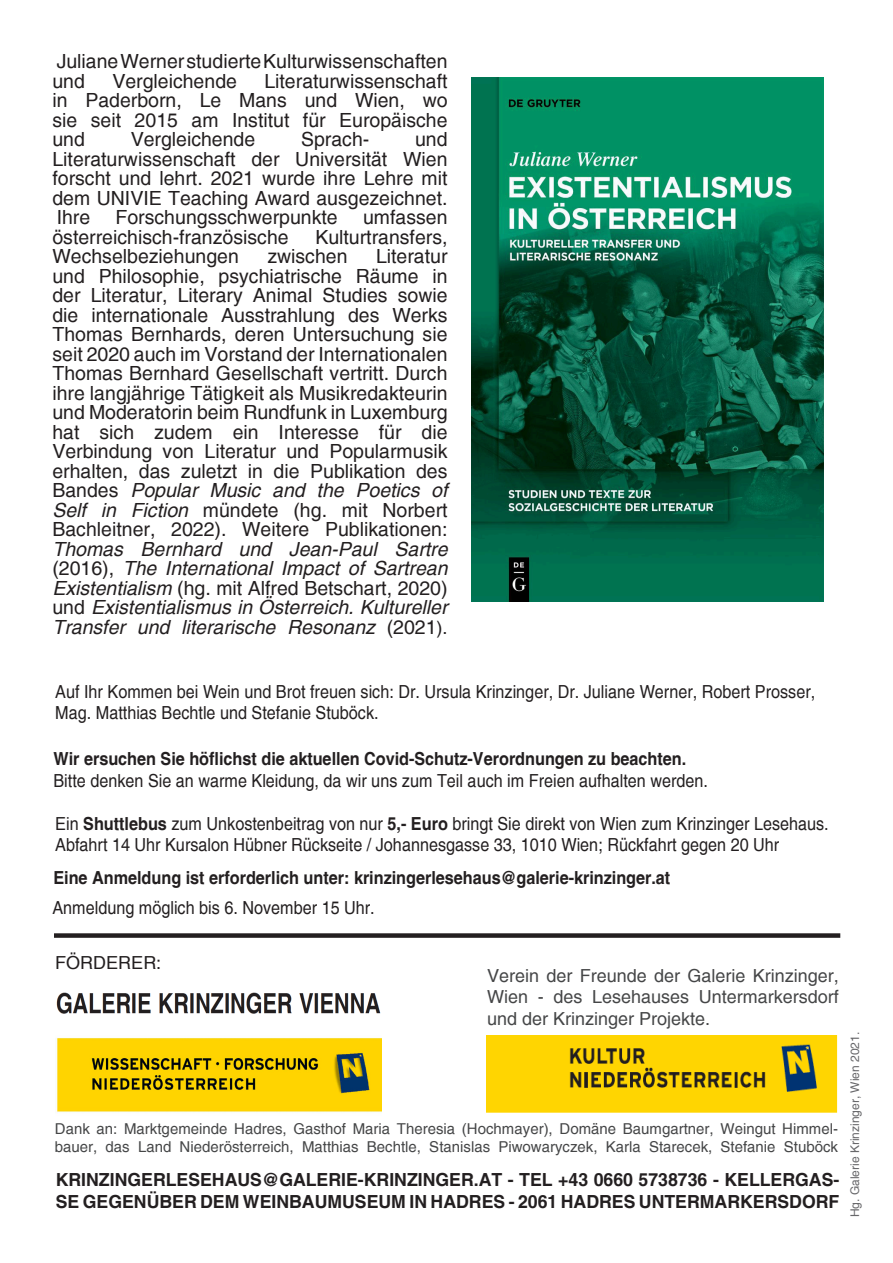
<style>
.page{position:relative;width:893px;height:1263px;background:#fff}
.page>*{position:absolute;margin:0;border:0;box-sizing:border-box;transform-origin:0 0}
.t1{font:19.5px/19.5px "Helvetica";color:#231f20;text-align:justify}
.t2{font:18px/21.6px "Helvetica";color:#231f20;scale:.9 1}
.t3{font:700 18px "Helvetica";color:#231f20;scale:.9 1}
.t4{font:700 18px/21.6px "Helvetica";color:#231f20}
.t5{font:18px/21.6px "Helvetica";color:#454647;text-align:justify}
.t6{font:18px "Helvetica";color:#231f20}
.t7{font:15px/18px "Helvetica";color:#454647}
.t8{font:12px "Helvetica";color:#67676a}
.s1{font-style:italic}
.s2{font-size:18px}
.s3{font-weight:700}
</style>
<div class="page">
<img style="left:486px;top:1036px;width:352px;height:77px">
<img style="left:57px;top:1038px;width:324px;height:74px">
<img style="left:56px;top:992px;width:325px;height:22px">
<img style="left:471px;top:78px;width:352px;height:523px">
<div style="left:54px;top:933px;width:786px;height:5px;background:#231f20"></div>
<p class="t1" style="left:52px;top:52px;width:397px">Juliane Werner studierte Kulturwissenschaften und</p>
<p class="t1" style="left:52px;top:71px;width:397px;text-indent:212px">Literaturwissenschaft in Paderborn, Le Mans und Wien, wo sie seit 2015 am Institut für Europäische und</p>
<p class="t1" style="left:112px;top:71px;width:126px">Vergleichende</p>
<p class="t1" style="left:131px;top:130px;width:126px">Vergleichende</p>
<p class="t1" style="left:301px;top:130px;width:70px">Sprach-</p>
<p class="t1" style="left:52px;top:130px;width:397px;text-indent:363px">und Literaturwissenschaft der Universität Wien forscht und lehrt. 2021 wurde ihre Lehre mit dem UNIVIE Teaching Award ausgezeichnet.</p>
<p class="t1" style="left:57px;top:208px;width:35px">Ihre</p>
<p class="t1" style="left:116px;top:208px;width:224px">Forschungsschwerpunkte</p>
<p class="t1" style="left:363px;top:208px;width:86px">umfassen</p>
<p class="t1" style="left:52px;top:227px;width:238px">österreichisch-französische</p>
<p class="t1" style="left:315px;top:227px;width:134px">Kulturtransfers,</p>
<p class="t1" style="left:52px;top:247px;width:188px">Wechselbeziehungen</p>
<p class="t1" style="left:267px;top:247px;width:82px">zwischen</p>
<p class="t1" style="left:52px;top:247px;width:397px;text-indent:324px">Literatur und Philosophie, psychiatrische Räume in der Literatur, Literary Animal Studies sowie die internationale Ausstrahlung des Werks Thomas Bernhards, deren Untersuchung sie seit 2020 auch im Vorstand der Internationalen Thomas Bernhard Gesellschaft vertritt. Durch ihre langjährige Tätigkeit als Musikredakteurin und Moderatorin beim Rundfunk in Luxemburg hat sich zudem ein Interesse für die Verbindung von Literatur und Popularmusik erhalten, das zuletzt in die Publikation des Bandes <span class="s1">Popular Music and the Poetics of Self in Fiction</span> mündete (hg. mit Norbert Bachleitner, 2022). Weitere Publikationen:<br><span class="s1">Thomas Bernhard und Jean-Paul Sartre </span>(2016), <span class="s1">The International Impact of Sartrean Existentialism</span> (hg. mit Alfred Betschart, 2020) und <span class="s1">Existentialismus in Österreich. Kultureller Transfer und literarische Resonanz</span> (2021<span class="s2">).</span></p>
<p class="t2" style="left:55px;top:680px;width:846px">Auf Ihr Kommen bei Wein und Brot freuen sich: Dr. Ursula Krinzinger, Dr. Juliane Werner, Robert Prosser,<br>Mag. Matthias Bechtle und Stefanie Stuböck.</p>
<p class="t3" style="left:53px;top:748px;width:705px">Wir ersuchen Sie höflichst die aktuellen Covid-Schutz-Verordnungen zu beachten.</p>
<p class="t2" style="left:53px;top:770px;width:729px">Bitte denken Sie an warme Kleidung, da wir uns zum Teil auch im Freien aufhalten werden.</p>
<p class="t2" style="left:55px;top:813px;width:861px">Ein <span class="s3">Shuttlebus</span> zum Unkostenbeitrag von nur <span class="s3">5,- Euro</span> bringt Sie direkt von Wien zum Krinzinger Lesehaus.</p>
<p class="t2" style="left:55px;top:834px;width:806px">Abfahrt 14 Uhr Kursalon Hübner Rückseite / Johannesgasse 33, 1010 Wien; Rückfahrt gegen 20 Uhr</p>
<p class="t3" style="left:53px;top:866px;width:687px">Eine Anmeldung ist erforderlich unter: krinzingerlesehaus@galerie-krinzinger.at</p>
<p class="t2" style="left:52px;top:897px;width:360px">Anmeldung möglich bis 6. November 15 Uhr.</p>
<p class="t6" style="left:55px;top:952px;width:108px">FÖRDERER:</p>
<p class="t5" style="left:487px;top:965px;width:353px">Verein der Freunde der Galerie Krinzinger, Wien - des Lesehauses Untermarkersdorf und der Krinzinger Projekte.</p>
<p class="t7" style="left:55px;top:1119px;width:785px">Dank an: Marktgemeinde Hadres, Gasthof Maria Theresia (Hochmayer), Domäne Baumgartner, Weingut Himmel&shy;bauer, das Land Niederösterreich, Matthias Bechtle, Stanislas Piwowaryczek, Karla Starecek, Stefanie Stuböck</p>
<p class="t4" style="left:56px;top:1168px;width:785px">KRINZINGERLESEHAUS@GALERIE-KRINZINGER.AT - TEL +43 0660 5738736 - KELLERGAS-<br>SE GEGENÜBER DEM WEINBAUMUSEUM IN HADRES - 2061 HADRES UNTERMARKERSDORF</p>
<p class="t8" style="left:848px;top:1217px;width:187px;rotate:-90deg">Hg. Galerie Krinzinger, Wien 2021.</p>
</div>
